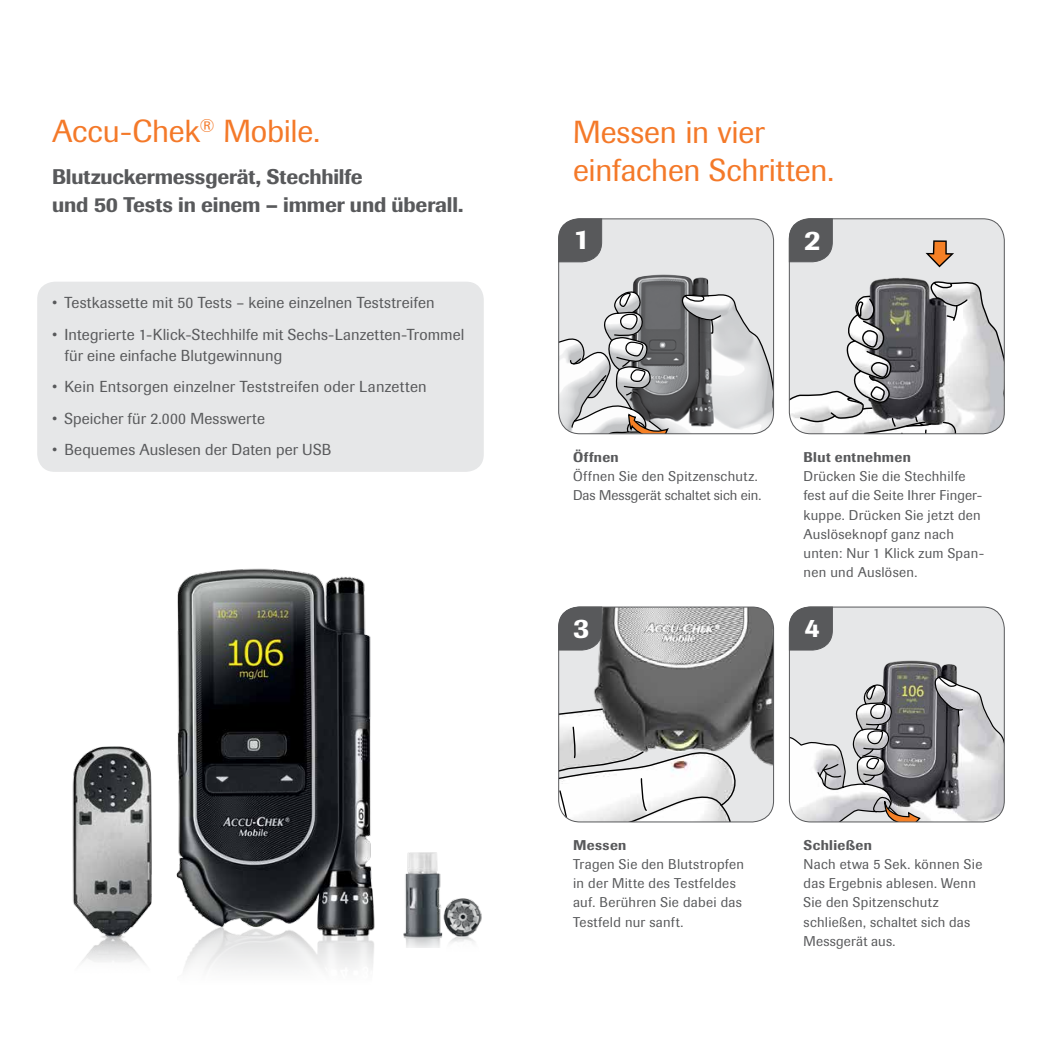
<style>
.page{position:relative;width:1042px;height:1042px;background:#fff}
.page>*{position:absolute;margin:0;border:0;box-sizing:border-box;transform-origin:0 0}
.t1{font:31.5px/38.5px "Imago";letter-spacing:-.005em;color:#f47929}
.t2{font:31.5px "Berthold Imago BQ";letter-spacing:-.005em;color:#f47929}
.t3{font:500 28px "Berthold Imago BQ";color:#fff}
.t4{font:500 26.25px "Berthold Imago BQ";color:#fff}
.t5{font:500 21px/28px "Berthold Imago BQ";letter-spacing:-.01em;color:#58595b}
.t6{font:15.75px/21px "Imago";letter-spacing:.01em;color:#58595b}
.t7{font:14px/19.2px "Imago";letter-spacing:.02em;color:#58595b}
.t8{font:500 14px "Imago";letter-spacing:.03em;color:#58595b}
</style>
<div class="page">
<div style="left:37px;top:282px;width:447px;height:190px;background:#e6e7e8;border-radius:18px"></div>
<img style="left:72px;top:746px;width:57px;height:217px">
<img style="left:404px;top:852px;width:34px;height:95px">
<img style="left:424px;top:872px;width:58px;height:76px">
<img style="left:129px;top:568px;width:275px;height:401px">
<div style="left:791px;top:219px;width:213px;height:61px;background:#e6e7e8"></div>
<svg style="left:925px;top:240px;width:29px;height:27px"></svg>
<svg style="left:789px;top:280px;width:215px;height:154px"></svg>
<div style="left:789px;top:218px;width:216px;height:216px;border:1px solid #58595b;border-radius:21px"></div>
<svg style="left:788px;top:218px;width:45px;height:45px;background:#6a6b6d"></svg>
<img style="left:560px;top:219px;width:213px;height:71px">
<svg style="left:559px;top:290px;width:214px;height:144px;background:#b2b2b3"></svg>
<div style="left:558px;top:218px;width:216px;height:216px;border:1px solid #58595b;border-radius:21px"></div>
<svg style="left:558px;top:218px;width:44px;height:45px;background:#68696a"></svg>
<img style="left:762px;top:608px;width:11px;height:212px">
<svg style="left:558px;top:606px;width:204px;height:216px"></svg>
<img style="left:791px;top:608px;width:212px;height:67px">
<svg style="left:789px;top:675px;width:215px;height:147px;background:#b2b2b3"></svg>
<div style="left:789px;top:606px;width:216px;height:216px;border:1px solid #58595b;border-radius:21px"></div>
<svg style="left:788px;top:606px;width:45px;height:45px;background:#6b6c6d"></svg>
<h1 class="t2" style="left:52px;top:113px;width:269px">Accu-Chek<sup>®</sup> Mobile.</h1>
<h3 class="t5" style="left:52px;top:163px;width:413px">Blutzuckermessgerät, Stechhilfe<br>und 50 Tests in einem – immer und überall.</h3>
<p class="t6" style="left:52px;top:292px;width:384px">• Testkassette mit 50 Tests – keine einzelnen Teststreifen</p>
<p class="t6" style="left:64px;top:324px;width:401px;text-indent:-12px">• Integrierte 1-Klick-Stechhilfe mit Sechs-Lanzetten-Trommel für eine einfache Blutgewinnung</p>
<p class="t6" style="left:52px;top:376px;width:376px">• Kein Entsorgen einzelner Teststreifen oder Lanzetten</p>
<p class="t6" style="left:52px;top:408px;width:214px">• Speicher für 2.000 Messwerte</p>
<p class="t6" style="left:52px;top:439px;width:281px">• Bequemes Auslesen der Daten per USB</p>
<h1 class="t1" style="left:573px;top:113px;width:262px">Messen in vier einfachen Schritten.</h1>
<h2 class="t3" style="left:573px;top:223px;width:18px">1</h2>
<h2 class="t3" style="left:804px;top:223px;width:18px">2</h2>
<p class="t8" style="left:573px;top:448px;width:47px">Öffnen</p>
<p class="t7" style="left:573px;top:467px;width:190px">Öffnen Sie den Spitzenschutz.<br>Das Messgerät schaltet sich ein.</p>
<p class="t8" style="left:803px;top:448px;width:109px">Blut entnehmen</p>
<p class="t7" style="left:803px;top:467px;width:182px">Drücken Sie die Stechhilfe fest auf die Seite Ihrer Finger&shy;kuppe. Drücken Sie jetzt den<br>Auslöseknopf ganz nach unten: Nur 1 Klick zum Span&shy;nen und Auslösen.</p>
<h2 class="t3" style="left:573px;top:611px;width:18px">3</h2>
<h3 class="t4" style="left:804px;top:612px;width:17px">4</h3>
<p class="t8" style="left:573px;top:836px;width:55px">Messen</p>
<p class="t7" style="left:573px;top:854px;width:172px">Tragen Sie den Blutstropfen in der Mitte des Testfeldes auf. Berühren Sie dabei das<br>Testfeld nur sanft.</p>
<p class="t8" style="left:803px;top:836px;width:70px">Schließen</p>
<p class="t7" style="left:803px;top:854px;width:180px">Nach etwa 5 Sek. können Sie das Ergebnis ablesen. Wenn<br>Sie den Spitzenschutz schließen, schaltet sich das<br>Messgerät aus.</p>
</div>
